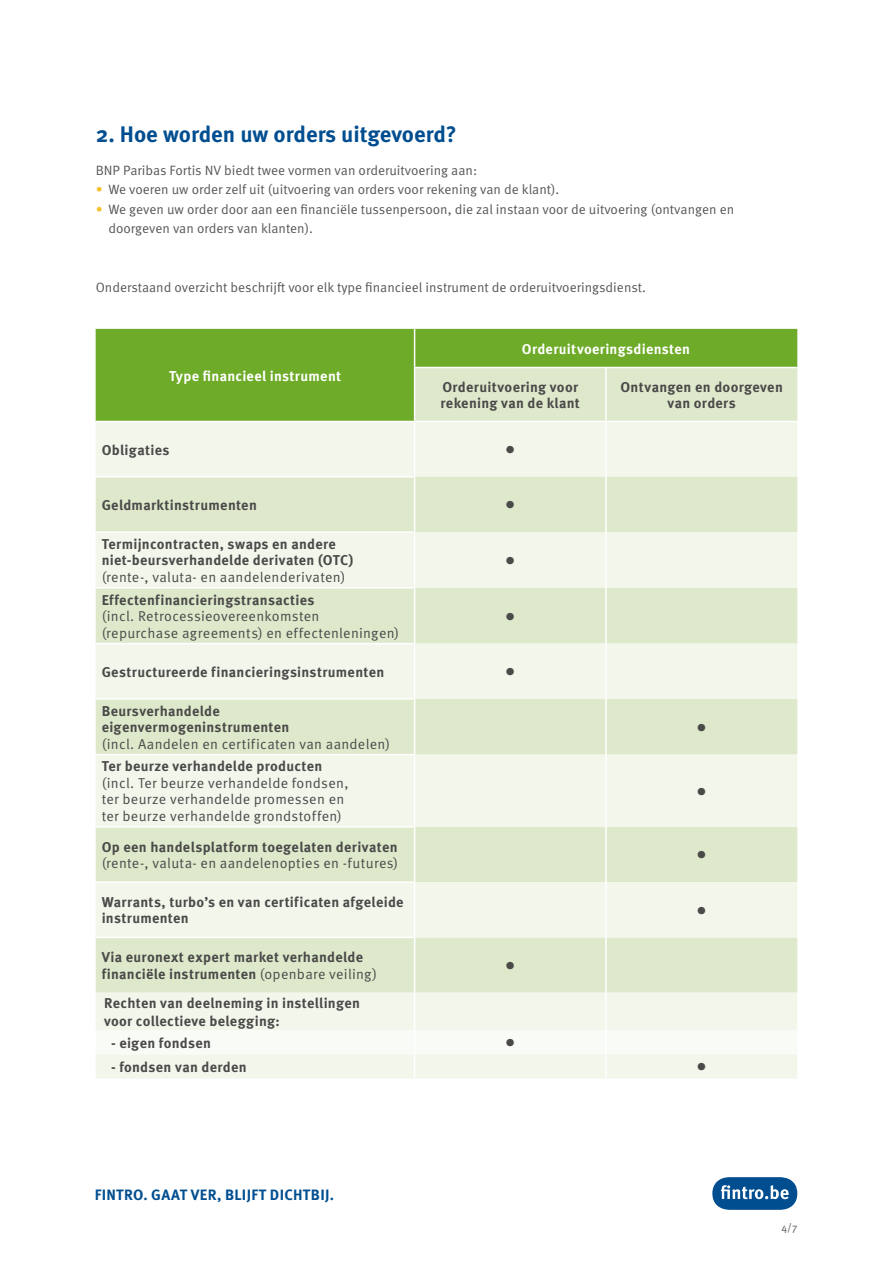
<style>
.page{position:relative;width:893px;height:1263px;background:#fff}
.page>*{position:absolute;margin:0;border:0;box-sizing:border-box;transform-origin:0 0}
.t1{font:700 22.5px "Meta OT";color:#004e90}
.t2{font:700 21px "Meta OT";color:#4a4a49}
.t3{font:700 15px "Meta OT";letter-spacing:.02em;color:#004e90}
.t4{font:700 14.25px/16.5px "Meta OT";letter-spacing:.02em;color:#4a4a49}
.t5{font:14.25px/16.5px "Meta OT Norm";letter-spacing:.02em;color:#4a4a49}
.t6{font:700 14.25px "Meta OT";letter-spacing:.02em;color:#fff}
.t7{font:13.5px/19.5px "Meta OT Norm";color:#575756}
.t8{font:10.5px "Meta OT Norm";color:#575756}
.s1{color:#f3c331}
.s2{font-family:"Meta OT Norm";font-weight:400}
</style>
<div class="page">
<svg style="left:712px;top:1177px;width:85px;height:33px"></svg>
<div style="left:96px;top:329px;width:701px;height:38px;background:#6eab28"></div>
<svg style="left:96px;top:367px;width:701px;height:54px;background:#aacc81"></svg>
<svg style="left:96px;top:422px;width:701px;height:608px;background:#e9f0dd"></svg>
<div style="left:415px;top:477px;width:382px;height:55px;background:#dee9cc"></div>
<hr style="left:414px;top:329px;width:1px;height:38px;background:#fff">
<hr style="left:414px;top:367px;width:192px;height:1px;background:#fff">
<hr style="left:414px;top:368px;width:1px;height:53px;background:#fff">
<hr style="left:606px;top:367px;width:191px;height:1px;background:#fff">
<hr style="left:605px;top:368px;width:2px;height:53px;background:#fff">
<hr style="left:414px;top:422px;width:1px;height:54px;background:#fff">
<hr style="left:605px;top:422px;width:2px;height:55px;background:#fff">
<hr style="left:96px;top:476px;width:319px;height:1px;background:#fff">
<hr style="left:414px;top:477px;width:1px;height:54px;background:#fff">
<hr style="left:605px;top:477px;width:2px;height:55px;background:#fff">
<hr style="left:96px;top:531px;width:319px;height:2px;background:#fff">
<hr style="left:414px;top:533px;width:1px;height:54px;background:#fff">
<hr style="left:605px;top:532px;width:2px;height:56px;background:#fff">
<hr style="left:96px;top:587px;width:319px;height:2px;background:#fff">
<hr style="left:414px;top:589px;width:1px;height:54px;background:#fff">
<hr style="left:605px;top:588px;width:2px;height:55px;background:#fff">
<hr style="left:96px;top:643px;width:319px;height:1px;background:#fff">
<hr style="left:414px;top:644px;width:1px;height:54px;background:#fff">
<hr style="left:605px;top:643px;width:2px;height:56px;background:#fff">
<hr style="left:96px;top:698px;width:319px;height:2px;background:#fff">
<hr style="left:414px;top:700px;width:1px;height:54px;background:#fff">
<hr style="left:605px;top:699px;width:2px;height:56px;background:#fff">
<hr style="left:96px;top:754px;width:319px;height:1px;background:#fff">
<hr style="left:414px;top:755px;width:1px;height:71px;background:#fff">
<hr style="left:605px;top:755px;width:2px;height:72px;background:#fff">
<hr style="left:96px;top:826px;width:319px;height:2px;background:#fff">
<hr style="left:414px;top:828px;width:1px;height:53px;background:#fff">
<hr style="left:605px;top:827px;width:2px;height:55px;background:#fff">
<hr style="left:96px;top:881px;width:319px;height:2px;background:#fff">
<hr style="left:414px;top:883px;width:1px;height:54px;background:#fff">
<hr style="left:605px;top:882px;width:2px;height:55px;background:#fff">
<hr style="left:96px;top:937px;width:319px;height:1px;background:#fff">
<hr style="left:414px;top:938px;width:1px;height:55px;background:#fff">
<hr style="left:605px;top:937px;width:2px;height:56px;background:#fff">
<hr style="left:414px;top:993px;width:1px;height:37px;background:#fff">
<hr style="left:605px;top:993px;width:2px;height:37px;background:#fff">
<div style="left:96px;top:1054px;width:701px;height:25px;background:#f2f6eb"></div>
<hr style="left:605px;top:1054px;width:2px;height:25px;background:#fff">
<h1 class="t1" style="left:96px;top:120px;width:363px">2. Hoe worden uw orders uitgevoerd?</h1>
<p class="t7" style="left:96px;top:160px;width:383px">BNP Paribas Fortis NV biedt twee vormen van orderuitvoering aan:</p>
<p class="t7" style="left:96px;top:180px;width:465px"><span class="s1">•</span> We voeren uw order zelf uit (uitvoering van orders voor rekening van de klant).</p>
<p class="t7" style="left:108px;top:199px;width:627px;text-indent:-13px"><span class="s1">•</span> We geven uw order door aan een financiële tussenpersoon, die zal instaan voor de uitvoering (ontvangen en doorgeven van orders van klanten).</p>
<p class="t7" style="left:96px;top:277px;width:552px">Onderstaand overzicht beschrijft voor elk type financieel instrument de orderuitvoeringsdienst.</p>
<p class="t6" style="left:169px;top:367px;width:174px">Type financieel instrument</p>
<p class="t6" style="left:522px;top:340px;width:170px">Orderuitvoeringsdiensten</p>
<p class="t4" style="left:441px;top:379px;width:141px">Orderuitvoering voor rekening van de klant</p>
<p class="t4" style="left:620px;top:379px;width:164px;text-align:center">Ontvangen en doorgeven van orders</p>
<p class="t4" style="left:102px;top:441px;width:69px">Obligaties</p>
<h2 class="t2" style="left:505px;top:436px;width:12px">•</h2>
<p class="t4" style="left:102px;top:497px;width:157px">Geldmarktinstrumenten</p>
<h2 class="t2" style="left:505px;top:492px;width:12px">•</h2>
<p class="t4" style="left:102px;top:536px;width:253px">Termijncontracten, swaps en andere niet-beursverhandelde derivaten (OTC)</p>
<p class="t5" style="left:102px;top:569px;width:245px">(rente-, valuta- en aandelenderivaten)</p>
<h2 class="t2" style="left:505px;top:547px;width:12px">•</h2>
<p class="t4" style="left:102px;top:591px;width:214px">Effectenfinancieringstransacties</p>
<p class="t5" style="left:102px;top:608px;width:299px">(incl. Retrocessieovereenkomsten (repurchase agreements) en effectenleningen)</p>
<h2 class="t2" style="left:505px;top:603px;width:12px">•</h2>
<p class="t4" style="left:102px;top:663px;width:284px">Gestructureerde financieringsinstrumenten</p>
<h2 class="t2" style="left:505px;top:658px;width:12px">•</h2>
<p class="t4" style="left:102px;top:702px;width:189px">Beursverhandelde eigenvermogeninstrumenten</p>
<p class="t5" style="left:102px;top:736px;width:290px">(incl. Aandelen en certificaten van aandelen)</p>
<h2 class="t2" style="left:696px;top:714px;width:12px">•</h2>
<p class="t4" style="left:102px;top:758px;width:222px">Ter beurze verhandelde producten</p>
<p class="t5" style="left:102px;top:775px;width:248px">(incl. Ter beurze verhandelde fondsen, ter beurze verhandelde promessen en ter beurze verhandelde grondstoffen)</p>
<h2 class="t2" style="left:696px;top:778px;width:12px">•</h2>
<p class="t4" style="left:102px;top:838px;width:297px">Op een handelsplatform toegelaten derivaten</p>
<p class="t5" style="left:102px;top:855px;width:298px">(rente-, valuta- en aandelenopties en -futures)</p>
<h2 class="t2" style="left:696px;top:842px;width:12px">•</h2>
<p class="t4" style="left:102px;top:894px;width:303px">Warrants, turbo’s en van certificaten afgeleide instrumenten</p>
<h2 class="t2" style="left:696px;top:897px;width:12px">•</h2>
<p class="t4" style="left:102px;top:949px;width:277px">Via euronext expert market verhandelde financiële instrumenten <span class="s2">(openbare veiling)</span></p>
<h2 class="t2" style="left:505px;top:952px;width:12px">•</h2>
<p class="t4" style="left:104px;top:994px;width:257px;line-height:18px">Rechten van deelneming in instellingen voor collectieve belegging:</p>
<p class="t4" style="left:111px;top:1034px;width:102px">- eigen fondsen</p>
<h2 class="t2" style="left:505px;top:1029px;width:12px">•</h2>
<p class="t4" style="left:111px;top:1059px;width:137px">- fondsen van derden</p>
<h2 class="t2" style="left:696px;top:1054px;width:12px">•</h2>
<p class="t3" style="left:95px;top:1186px;width:241px">FINTRO. GAAT VER, BLIJFT DICHTBIJ.</p>
<p class="t8" style="left:781px;top:1220px;width:17px">4/7</p>
</div>
